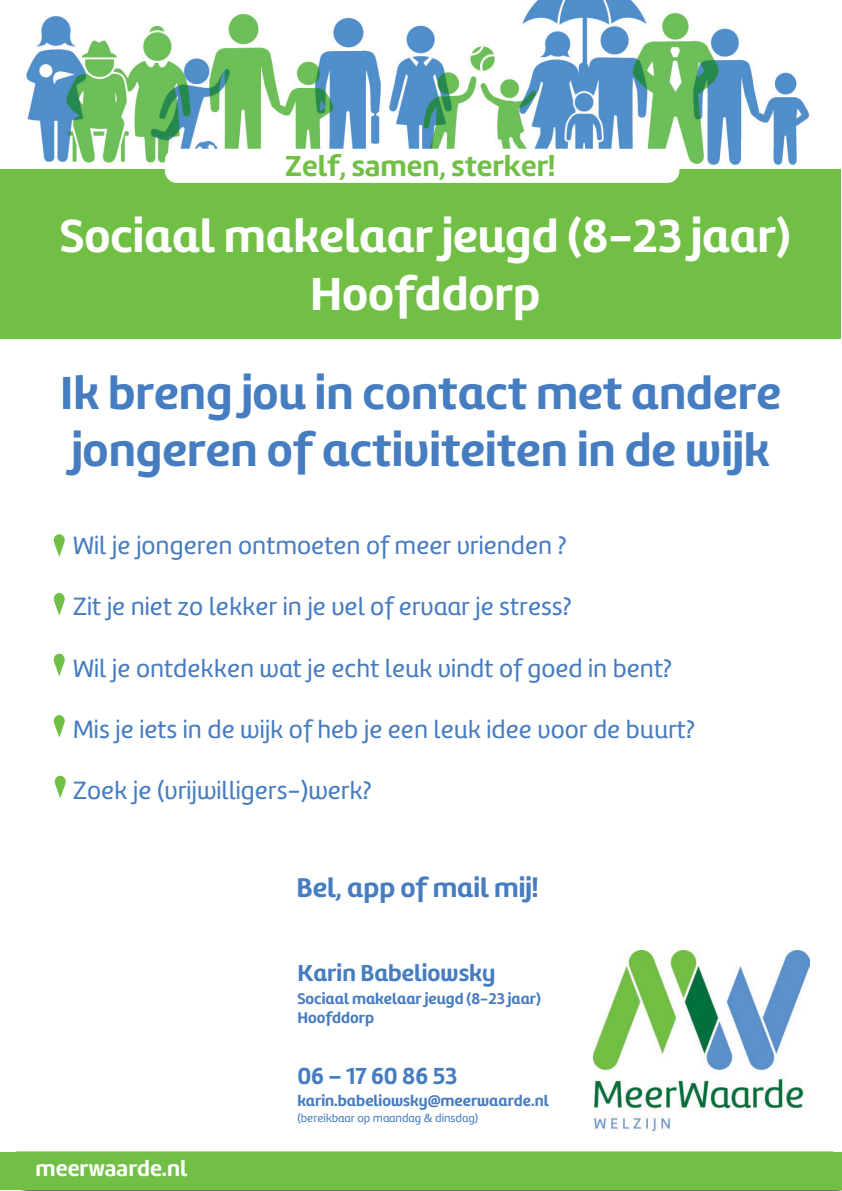
<style>
.page{position:relative;width:842px;height:1191px;background:#fff}
.page>*{position:absolute;margin:0;border:0;box-sizing:border-box;transform-origin:0 0}
.t1{font:700 48px/57.6px "Amelia UP";color:#467cc0}
.t2{font:700 48px/58.7px "Amelia UP";color:#fff;text-align:center}
.t3{font:700 30px "Amelia";color:#71bf44}
.t4{font:700 28px "Amelia UP";color:#467cc0}
.t5{font:26px "Amelia UP";color:#467cc0}
.t6{font:700 24px "Amelia UP";color:#467cc0}
.t7{font:700 23px "Amelia";color:#fff}
.t8{font:700 16px/19.6px "Amelia UP";color:#467cc0}
.t9{font:12px "Amelia UP";color:#467cc0}
</style>
<div class="page">
<div style="left:1px;top:0;width:840px;height:339px;background:#71bf44"></div>
<img style="left:1px;top:0;width:840px;height:168px">
<div style="left:18px;top:1153px;width:824px;height:38px;background:#71bf44"></div>
<div style="left:0;top:1152px;width:842px;height:37px;background:#71bf44"></div>
<div style="left:16px;top:1151px;width:817px;height:34px;border:1px solid #71bf44"></div>
<img style="left:594px;top:950px;width:216px;height:181px">
<div style="left:165px;top:149px;width:514px;height:34px;background:#fff;border-radius:12px"></div>
<svg style="left:53px;top:534px;width:12px;height:23px"></svg>
<svg style="left:53px;top:593px;width:12px;height:22px"></svg>
<svg style="left:53px;top:653px;width:12px;height:23px"></svg>
<svg style="left:53px;top:715px;width:12px;height:22px"></svg>
<svg style="left:54px;top:776px;width:12px;height:22px"></svg>
<p class="t3" style="left:285px;top:148px;width:272px">Zelf, samen, sterker!</p>
<h1 class="t2" style="left:60px;top:207px;width:732px">Sociaal makelaar jeugd (8-23 jaar)<br>Hoofddorp</h1>
<h1 class="t1" style="left:60px;top:365px;width:723px">Ik breng jou in contact met andere jongeren of activiteiten in de wijk</h1>
<p class="t5" style="left:73px;top:530px;width:495px">Wil je jongeren ontmoeten of meer vrienden ?</p>
<p class="t5" style="left:73px;top:591px;width:500px">Zit je niet zo lekker in je vel of ervaar je stress?</p>
<p class="t5" style="left:73px;top:653px;width:601px">Wil je ontdekken wat je echt leuk vindt of goed in bent?</p>
<p class="t5" style="left:73px;top:714px;width:624px">Mis je iets in de wijk of heb je een leuk idee voor de buurt?</p>
<p class="t5" style="left:73px;top:775px;width:300px">Zoek je (vrijwilligers-)werk?</p>
<p class="t4" style="left:296px;top:871px;width:243px">Bel, app of mail mij!</p>
<p class="t6" style="left:297px;top:958px;width:200px">Karin Babeliowsky</p>
<p class="t8" style="left:297px;top:989px;width:245px">Sociaal makelaar jeugd (8-23 jaar)<br>Hoofddorp</p>
<p class="t7" style="left:36px;top:1154px;width:153px">meerwaarde.nl</p>
<p class="t6" style="left:297px;top:1061px;width:162px">06 – 17 60 86 53</p>
<p class="t8" style="left:297px;top:1091px;width:253px">karin.babeliowsky@meerwaarde.nl</p>
<p class="t9" style="left:297px;top:1111px;width:183px">(bereikbaar op maandag &amp; dinsdag)</p>
</div>
